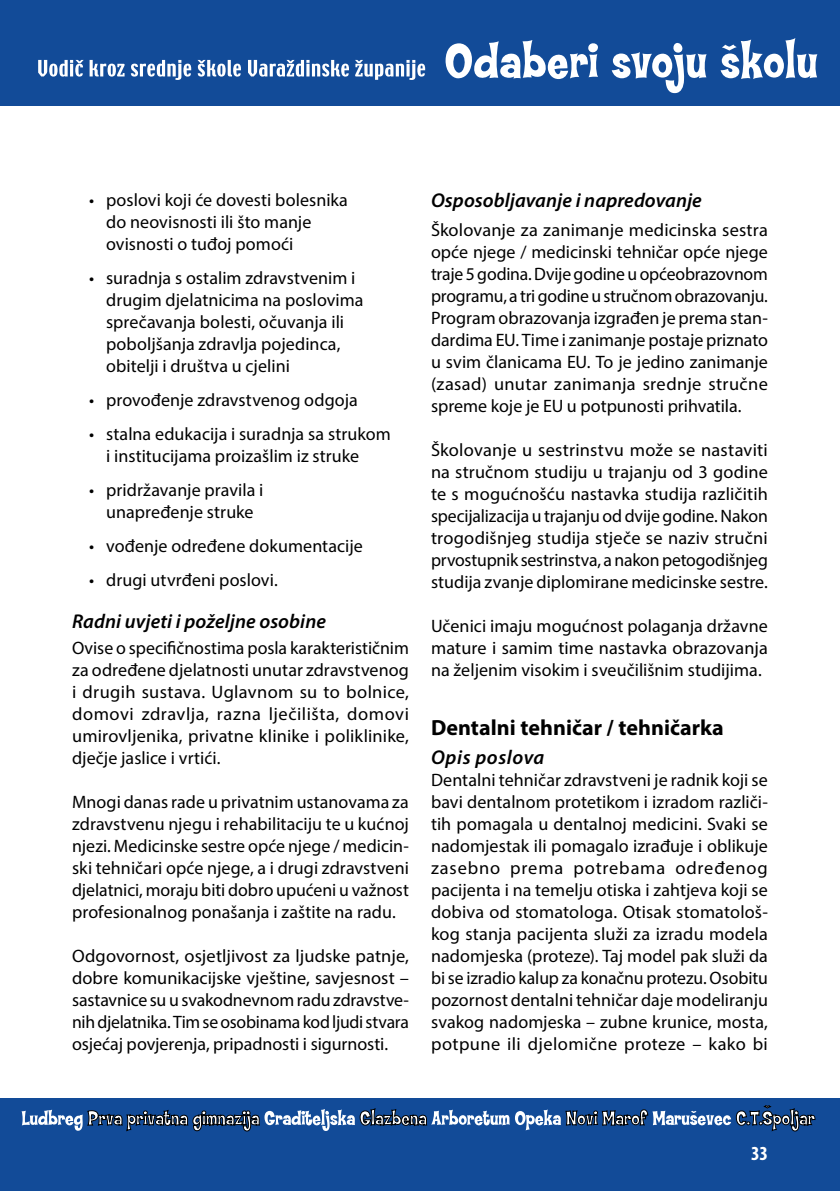
<style>
.page{position:relative;width:840px;height:1191px;background:#fff}
.page>*{position:absolute;margin:0;border:0;box-sizing:border-box;transform-origin:0 0}
.t1{font:700 22px "Myriad Pro";color:#000}
.t2{font:italic 600 20px "Myriad Pro";letter-spacing:.005em;color:#000}
.t3{font:italic 600 20px "Myriad Pro";letter-spacing:.03em;color:#000}
.t4{font:700 condensed 20px "Myriad Pro";color:#fff}
.t5{font:18px/22px "Myriad Pro";color:#000;text-align:justify}
</style>
<div class="page">
<div style="left:0;top:0;width:839px;height:105px;background:#124b98"></div>
<svg style="left:445px;top:40px;width:153px;height:39px"></svg>
<svg style="left:611px;top:43px;width:95px;height:51px"></svg>
<svg style="left:720px;top:38px;width:96px;height:41px"></svg>
<svg style="left:38px;top:60px;width:86px;height:17px"></svg>
<svg style="left:131px;top:60px;width:60px;height:20px"></svg>
<svg style="left:197px;top:60px;width:44px;height:17px"></svg>
<svg style="left:248px;top:60px;width:101px;height:17px"></svg>
<svg style="left:355px;top:60px;width:70px;height:20px"></svg>
<div style="left:0;top:1098px;width:839px;height:93px;background:#124b98"></div>
<svg style="left:22px;top:1105px;width:793px;height:26px"></svg>
<p class="t5" style="left:106px;top:188px;width:243px;text-align:left;text-indent:-17px">• poslovi koji će dovesti bolesnika do neovisnosti ili što manje ovisnosti o tuđoj pomoći</p>
<p class="t5" style="left:106px;top:266px;width:259px;text-align:left;text-indent:-17px">• suradnja s ostalim zdravstvenim i drugim djelatnicima na poslovima sprečavanja bolesti, očuvanja ili poboljšanja zdravlja pojedinca, obitelji i društva u cjelini</p>
<p class="t5" style="left:89px;top:388px;width:270px">• provođenje zdravstvenog odgoja</p>
<p class="t5" style="left:106px;top:422px;width:286px;text-indent:-17px">• stalna edukacija i suradnja sa strukom i institucijama proizašlim iz struke</p>
<p class="t5" style="left:89px;top:478px;width:176px;text-align:center">• pridržavanje pravila i unapređenje struke</p>
<p class="t5" style="left:89px;top:534px;width:275px">• vođenje određene dokumentacije</p>
<p class="t5" style="left:89px;top:568px;width:190px">• drugi utvrđeni poslovi.</p>
<p class="t2" style="left:72px;top:608px;width:255px">Radni uvjeti i poželjne osobine</p>
<p class="t5" style="left:72px;top:637px;width:338px">Ovise o specifičnostima posla karakterističnim za određene djelatnosti unutar zdravstvenog i drugih sustava. Uglavnom su to bolnice, domovi zdravlja, razna lječilišta, domovi umirovljenika, privatne klinike i poliklinike, dječje jaslice i vrtići.</p>
<p class="t5" style="left:72px;top:791px;width:338px">Mnogi danas rade u privatnim ustanovama za zdravstvenu njegu i rehabilitaciju te u kućnoj njezi. Medicinske sestre opće njege / medicin&shy;ski tehničari opće njege, a i drugi zdravstveni djelatnici, moraju biti dobro upućeni u važnost profesionalnog ponašanja i zaštite na radu.</p>
<p class="t5" style="left:72px;top:945px;width:338px">Odgovornost, osjetljivost za ljudske patnje, dobre komunikacijske vještine, savjesnost – sastavnice su u svakodnevnom radu zdravstve&shy;nih djelatnika. Tim se osobinama kod ljudi stvara osjećaj povjerenja, pripadnosti i sigurnosti.</p>
<p class="t2" style="left:431px;top:188px;width:272px">Osposobljavanje i napredovanje</p>
<p class="t5" style="left:431px;top:219px;width:338px">Školovanje za zanimanje medicinska sestra opće njege / medicinski tehničar opće njege traje 5 godina. Dvije godine u općeobrazovnom programu, a tri godine u stručnom obrazovanju.<br>Program obrazovanja izgrađen je prema stan&shy;dardima EU. Time i zanimanje postaje priznato u svim članicama EU. To je jedino zanimanje (zasad) unutar zanimanja srednje stručne spreme koje je EU u potpunosti prihvatila.</p>
<p class="t5" style="left:431px;top:439px;width:338px">Školovanje u sestrinstvu može se nastaviti na stručnom studiju u trajanju od 3 godine te s mogućnošću nastavka studija različitih specijalizacija u trajanju od dvije godine. Nakon trogodišnjeg studija stječe se naziv stručni prvostupnik sestrinstva, a nakon petogodišnjeg studija zvanje diplomirane medicinske sestre.</p>
<p class="t5" style="left:431px;top:615px;width:338px">Učenici imaju mogućnost polaganja državne mature i samim time nastavka obrazovanja na željenim visokim i sveučilišnim studijima.</p>
<p class="t1" style="left:431px;top:713px;width:294px">Dentalni tehničar / tehničarka</p>
<p class="t3" style="left:431px;top:744px;width:115px">Opis poslova</p>
<p class="t5" style="left:431px;top:769px;width:338px">Dentalni tehničar zdravstveni je radnik koji se bavi dentalnom protetikom i izradom različi&shy;tih pomagala u dentalnoj medicini. Svaki se nadomjestak ili pomagalo izrađuje i oblikuje zasebno prema potrebama određenog pacijenta i na temelju otiska i zahtjeva koji se dobiva od stomatologa. Otisak stomatološ&shy;kog stanja pacijenta služi za izradu modela nadomjeska (proteze). Taj model pak služi da bi se izradio kalup za konačnu protezu. Osobitu pozornost dentalni tehničar daje modeliranju svakog nadomjeska – zubne krunice, mosta, potpune ili djelomične proteze – kako bi</p>
<p class="t4" style="left:750px;top:1141px;width:18px">33</p>
</div>
